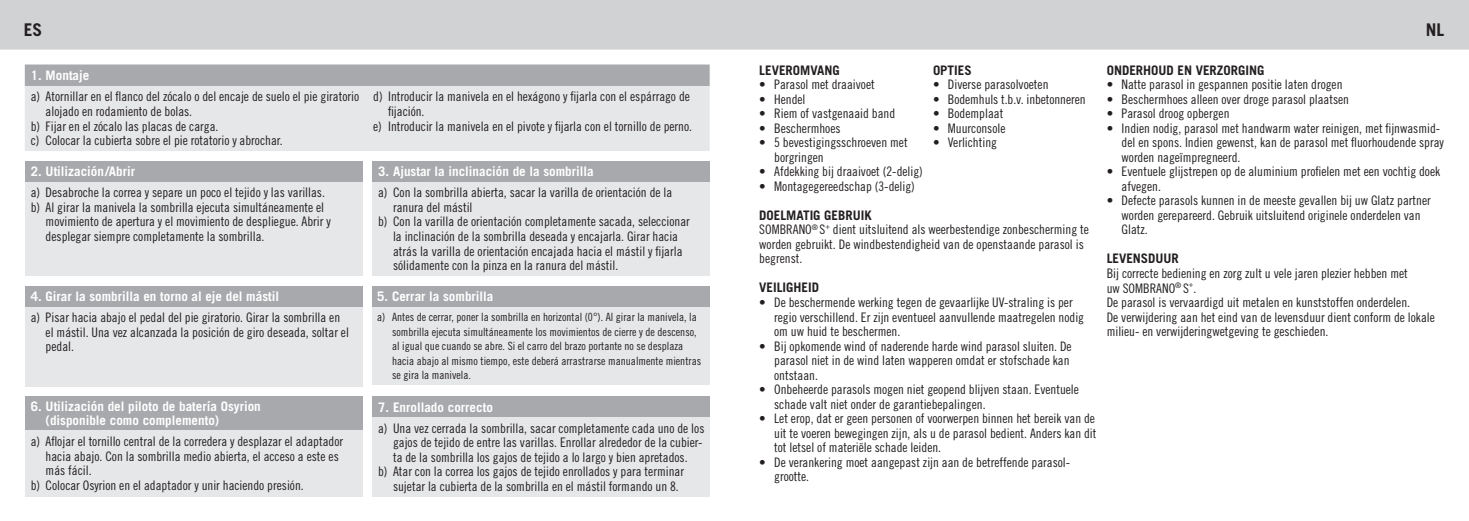
<style>
.page{position:relative;width:1469px;height:521px;background:#fff}
.page>*{position:absolute;margin:0;border:0;box-sizing:border-box;transform-origin:0 0}
.t1{font:700 17.5px "Trade Gothic";color:#231f20}
.copy_ohne_einzug{font:13.12px/14.5px "Trade Gothic Cond Eighteen";color:#231f20}
.copy_ohne_einzug-2{font:700 13.12px "Trade Gothic";color:#fff}
.copy_ohne_einzug-3{font:700 13.12px "Trade Gothic";color:#231f20}
.copy_ohne_einzug-4{font:11.38px/14.5px "Trade Gothic Cond Eighteen";color:#231f20}
</style>
<div class="page">
<div style="left:0;top:0;width:1468px;height:50px;background:#d1d2d4"></div>
<div style="left:25px;top:64px;width:684px;height:22px;background:#a8a9ad"></div>
<div style="left:25px;top:86px;width:684px;height:65px;background:#e6e7e9"></div>
<div style="left:25px;top:161px;width:337px;height:21px;background:#a8a9ad"></div>
<div style="left:25px;top:182px;width:337px;height:94px;background:#e6e7e9"></div>
<div style="left:25px;top:286px;width:337px;height:21px;background:#a8a9ad"></div>
<div style="left:25px;top:307px;width:337px;height:79px;background:#e6e7e9"></div>
<div style="left:372px;top:161px;width:337px;height:21px;background:#a8a9ad"></div>
<div style="left:372px;top:182px;width:337px;height:94px;background:#e6e7e9"></div>
<div style="left:372px;top:286px;width:337px;height:21px;background:#a8a9ad"></div>
<div style="left:372px;top:307px;width:337px;height:78px;background:#e6e7e9"></div>
<div style="left:372px;top:396px;width:337px;height:21px;background:#a8a9ad"></div>
<div style="left:372px;top:417px;width:337px;height:80px;background:#e6e7e9"></div>
<div style="left:25px;top:396px;width:337px;height:35px;background:#a8a9ad"></div>
<div style="left:25px;top:431px;width:337px;height:66px;background:#e6e7e9"></div>
<p class="t1" style="left:24px;top:19px;width:20px">ES</p>
<p class="t1" style="left:1425px;top:19px;width:20px">NL</p>
<p class="copy_ohne_einzug-2" style="left:31px;top:67px;width:60px">1. Montaje</p>
<p class="copy_ohne_einzug" style="left:46px;top:89px;width:315px;text-indent:-15px">a) Atornillar en el flanco del zócalo o del encaje de suelo el pie giratorio alojado en rodamiento de bolas.</p>
<p class="copy_ohne_einzug" style="left:31px;top:118px;width:189px">b) Fijar en el zócalo las placas de carga.</p>
<p class="copy_ohne_einzug" style="left:31px;top:133px;width:253px">c) Colocar la cubierta sobre el pie rotatorio y abrochar.</p>
<p class="copy_ohne_einzug-2" style="left:31px;top:163px;width:106px">2. Utilización/Abrir</p>
<p class="copy_ohne_einzug" style="left:31px;top:185px;width:296px">a) Desabroche la correa y separe un poco el tejido y las varillas.</p>
<p class="copy_ohne_einzug" style="left:46px;top:200px;width:287px;text-indent:-15px">b) Al girar la manivela la sombrilla ejecuta simultáneamente el movimiento de apertura y el movimiento de despliegue. Abrir y desplegar siempre completamente la sombrilla.</p>
<p class="copy_ohne_einzug-2" style="left:31px;top:288px;width:250px">4. Girar la sombrilla en torno al eje del mástil</p>
<p class="copy_ohne_einzug" style="left:46px;top:310px;width:305px;text-indent:-15px">a) Pisar hacia abajo el pedal del pie giratorio. Girar la sombrilla en el mástil. Una vez alcanzada la posición de giro deseada, soltar el pedal.</p>
<p class="copy_ohne_einzug-2" style="left:31px;top:399px;width:232px">6. Utilización del piloto de batería Osyrion</p>
<p class="copy_ohne_einzug-2" style="left:46px;top:412px;width:175px">(disponible como complemento)</p>
<p class="copy_ohne_einzug" style="left:46px;top:434px;width:299px;text-indent:-15px">a) Aflojar el tornillo central de la corredera y desplazar el adaptador hacia abajo. Con la sombrilla medio abierta, el acceso a este es más fácil.</p>
<p class="copy_ohne_einzug" style="left:31px;top:478px;width:274px">b) Colocar Osyrion en el adaptador y unir haciendo presión.</p>
<p class="copy_ohne_einzug" style="left:388px;top:89px;width:303px;text-indent:-15px">d) Introducir la manivela en el hexágono y fijarla con el espárrago de fijación.</p>
<p class="copy_ohne_einzug" style="left:373px;top:118px;width:320px">e) Introducir la manivela en el pivote y fijarla con el tornillo de perno.</p>
<p class="copy_ohne_einzug-2" style="left:378px;top:163px;width:217px">3. Ajustar la inclinación de la sombrilla</p>
<p class="copy_ohne_einzug" style="left:393px;top:185px;width:281px;text-indent:-15px">a) Con la sombrilla abierta, sacar la varilla de orientación de la ranura del mástil</p>
<p class="copy_ohne_einzug" style="left:393px;top:214px;width:298px;text-indent:-15px">b) Con la varilla de orientación completamente sacada, seleccionar la inclinación de la sombrilla deseada y encajarla. Girar hacia atrás la varilla de orientación encajada hacia el mástil y fijarla sólidamente con la pinza en la ranura del mástil.</p>
<p class="copy_ohne_einzug-2" style="left:377px;top:288px;width:118px">5. Cerrar la sombrilla</p>
<p class="copy_ohne_einzug-4" style="left:392px;top:310px;width:310px;text-indent:-15px">a) Antes de cerrar, poner la sombrilla en horizontal (0°). Al girar la manivela, la sombrilla ejecuta simultáneamente los movimientos de cierre y de descenso, al igual que cuando se abre. Si el carro del brazo portante no se desplaza hacia abajo al mismo tiempo, este deberá arrastrarse manualmente mientras se gira la manivela.</p>
<p class="copy_ohne_einzug-2" style="left:378px;top:399px;width:116px">7. Enrollado correcto</p>
<p class="copy_ohne_einzug" style="left:393px;top:421px;width:313px;text-indent:-15px">a) Una vez cerrada la sombrilla, sacar completamente cada uno de los gajos de tejido de entre las varillas. Enrollar alrededor de la cubier&shy;ta de la sombrilla los gajos de tejido a lo largo y bien apretados.</p>
<p class="copy_ohne_einzug" style="left:393px;top:464px;width:292px;text-indent:-15px">b) Atar con la correa los gajos de tejido enrollados y para terminar sujetar la cubierta de la sombrilla en el mástil formando un 8.</p>
<p class="copy_ohne_einzug-3" style="left:759px;top:62px;width:82px">LEVEROMVANG</p>
<p class="copy_ohne_einzug" style="left:759px;top:77px;width:117px">• Parasol met draaivoet</p>
<p class="copy_ohne_einzug" style="left:759px;top:92px;width:48px">• Hendel</p>
<p class="copy_ohne_einzug" style="left:759px;top:106px;width:137px">• Riem of vastgenaaid band</p>
<p class="copy_ohne_einzug" style="left:759px;top:121px;width:83px">• Beschermhoes</p>
<p class="copy_ohne_einzug" style="left:774px;top:135px;width:135px;text-indent:-15px">• 5 bevestigingsschroeven met borgringen</p>
<p class="copy_ohne_einzug" style="left:759px;top:164px;width:165px">• Afdekking bij draaivoet (2-delig)</p>
<p class="copy_ohne_einzug" style="left:759px;top:179px;width:157px">• Montagegereedschap (3-delig)</p>
<p class="copy_ohne_einzug-3" style="left:933px;top:62px;width:40px">OPTIES</p>
<p class="copy_ohne_einzug" style="left:933px;top:77px;width:117px">• Diverse parasolvoeten</p>
<p class="copy_ohne_einzug" style="left:933px;top:92px;width:154px">• Bodemhuls t.b.v. inbetonneren</p>
<p class="copy_ohne_einzug" style="left:933px;top:106px;width:72px">• Bodemplaat</p>
<p class="copy_ohne_einzug" style="left:933px;top:121px;width:74px">• Muurconsole</p>
<p class="copy_ohne_einzug" style="left:933px;top:135px;width:65px">• Verlichting</p>
<p class="copy_ohne_einzug-3" style="left:759px;top:207px;width:114px">DOELMATIG GEBRUIK</p>
<p class="copy_ohne_einzug" style="left:759px;top:222px;width:331px">SOMBRANO<sup>®</sup> S<sup>+</sup> dient uitsluitend als weerbestendige zonbescherming te worden gebruikt. De windbestendigheid van de openstaande parasol is begrenst.</p>
<p class="copy_ohne_einzug-3" style="left:759px;top:280px;width:61px">VEILIGHEID</p>
<p class="copy_ohne_einzug" style="left:774px;top:295px;width:311px;text-indent:-15px">• De beschermende werking tegen de gevaarlijke UV-straling is per regio verschillend. Er zijn eventueel aanvullende maatregelen nodig om uw huid te beschermen.</p>
<p class="copy_ohne_einzug" style="left:774px;top:338px;width:299px;text-indent:-15px">• Bij opkomende wind of naderende harde wind parasol sluiten. De parasol niet in de wind laten wapperen omdat er stofschade kan ontstaan.</p>
<p class="copy_ohne_einzug" style="left:774px;top:382px;width:306px;text-indent:-15px">• Onbeheerde parasols mogen niet geopend blijven staan. Eventuele schade valt niet onder de garantiebepalingen.</p>
<p class="copy_ohne_einzug" style="left:774px;top:411px;width:324px;text-align:justify;text-indent:-15px">• Let erop, dat er geen personen of voorwerpen binnen het bereik van de uit te voeren bewegingen zijn, als u de parasol bedient. Anders kan dit tot letsel of materiële schade leiden.</p>
<p class="copy_ohne_einzug" style="left:759px;top:455px;width:312px">• De verankering moet aangepast zijn aan de betreffende parasol-</p>
<p class="copy_ohne_einzug" style="left:774px;top:469px;width:37px">grootte.</p>
<p class="copy_ohne_einzug-3" style="left:1106px;top:62px;width:159px">ONDERHOUD EN VERZORGING</p>
<p class="copy_ohne_einzug" style="left:1106px;top:77px;width:237px">• Natte parasol in gespannen positie laten drogen</p>
<p class="copy_ohne_einzug" style="left:1106px;top:92px;width:244px">• Beschermhoes alleen over droge parasol plaatsen</p>
<p class="copy_ohne_einzug" style="left:1106px;top:106px;width:124px">• Parasol droog opbergen</p>
<p class="copy_ohne_einzug" style="left:1121px;top:121px;width:324px;text-indent:-15px">• Indien nodig, parasol met handwarm water reinigen, met fijnwasmid&shy;del en spons. Indien gewenst, kan de parasol met fluorhoudende spray worden nageïmpregneerd.</p>
<p class="copy_ohne_einzug" style="left:1121px;top:164px;width:320px;text-indent:-15px">• Eventuele glijstrepen op de aluminium profielen met een vochtig doek afvegen.</p>
<p class="copy_ohne_einzug" style="left:1121px;top:193px;width:311px;text-indent:-15px">• Defecte parasols kunnen in de meeste gevallen bij uw Glatz partner worden gerepareerd. Gebruik uitsluitend originele onderdelen van<br>Glatz.</p>
<p class="copy_ohne_einzug-3" style="left:1106px;top:251px;width:74px">LEVENSDUUR</p>
<p class="copy_ohne_einzug" style="left:1106px;top:266px;width:303px">Bij correcte bediening en zorg zult u vele jaren plezier hebben met uw SOMBRANO<sup>®</sup> S<sup>+</sup>.</p>
<p class="copy_ohne_einzug" style="left:1106px;top:295px;width:330px">De parasol is vervaardigd uit metalen en kunststoffen onderdelen.<br>De verwijdering aan het eind van de levensduur dient conform de lokale milieu- en verwijderingwetgeving te geschieden.</p>
</div>
